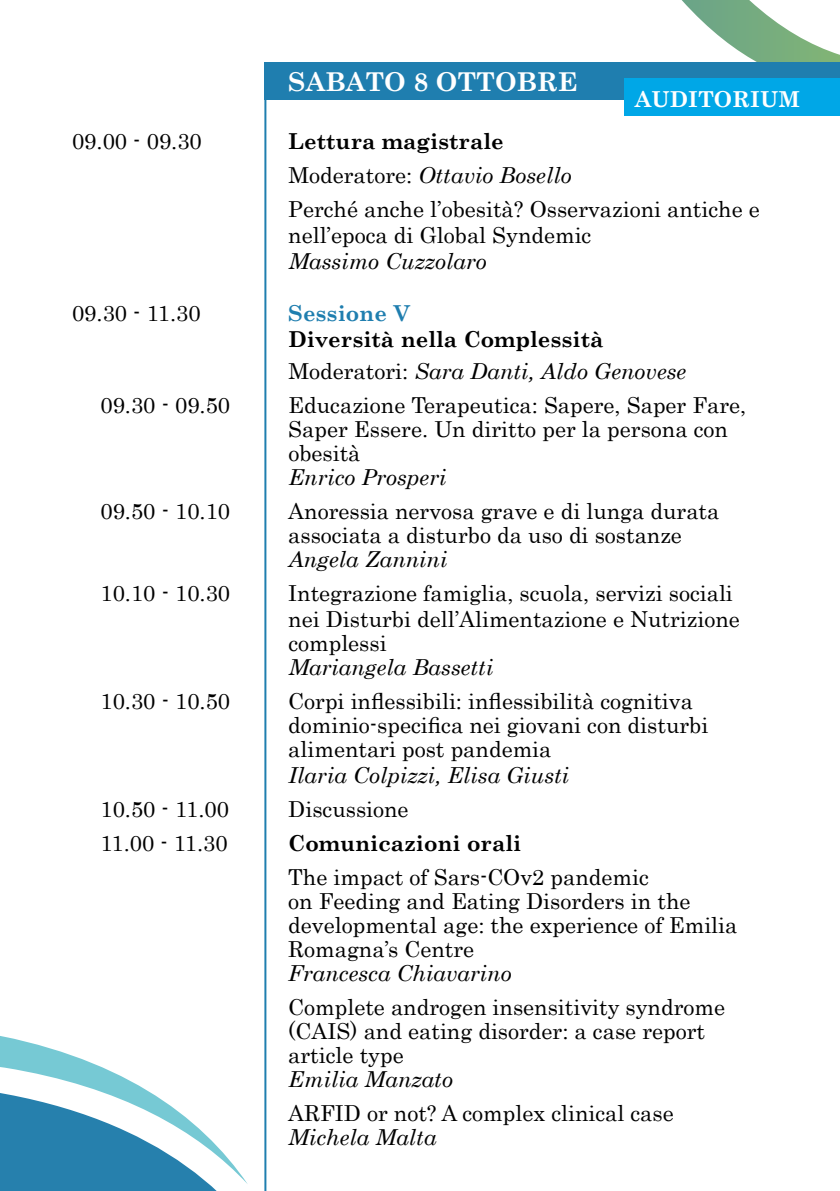
<style>
.page{position:relative;width:840px;height:1191px;background:#fff}
.page>*{position:absolute;margin:0;border:0;box-sizing:border-box;transform-origin:0 0}
.t1{font:700 26px "Century Schoolbook";color:#fff}
.t2{font:22px/24px "Century";color:#000}
.t3{font:italic 22px "Century Schoolbook";color:#000}
.t4{font:700 22px/34px "Century Schoolbook";color:#000}
.t5{font:22px "Century Schoolbook";color:#000}
.t6{font:700 22px "Century Schoolbook";color:#fff}
.t7{font:700 22px "Century Schoolbook";color:#1f7eaf}
.s1{font-family:"Century";font-weight:400}
.s2{font-weight:400}
.s3{font-weight:400;font-style:italic}
.s4{font-family:"Century Schoolbook"}
</style>
<div class="page">
<svg style="left:682px;top:0;width:157px;height:62px"></svg>
<svg style="left:0;top:637px;width:267px;height:554px"></svg>
<svg style="left:0;top:877px;width:248px;height:307px"></svg>
<div style="left:264px;top:62px;width:575px;height:38px;background:#1f7eaf"></div>
<div style="left:624px;top:78px;width:215px;height:38px;background:#00a7e7"></div>
<hr style="left:264px;top:82px;width:2px;height:1109px;background:#1f7eaf">
<p class="t1" style="left:288px;top:61px;width:291px">Sabato 8 ottobre</p>
<p class="t6" style="left:634px;top:82px;width:166px">auditorium</p>
<p class="t2" style="left:72px;top:127px;width:131px">09.00 - 09.30</p>
<p class="t4" style="left:288px;top:123px;width:285px">Lettura magistrale<br><span class="s1">Moderatore</span><span class="s2">:</span> <span class="s3">Ottavio Bosello</span></p>
<p class="t2" style="left:288px;top:194px;width:472px;line-height:26px">Perché anche l’obesità? Osservazioni antiche e nell’epoca di Global Syndemic</p>
<p class="t3" style="left:288px;top:244px;width:200px">Massimo Cuzzolaro</p>
<p class="t2" style="left:72px;top:299px;width:130px">09.30 - 11.30</p>
<p class="t7" style="left:288px;top:296px;width:123px">Sessione V</p>
<p class="t4" style="left:288px;top:322px;width:399px;line-height:32px">Diversità nella Complessità<br><span class="s1">Moderatori</span><span class="s2">:</span> <span class="s3">Sara Danti, Aldo Genovese</span></p>
<p class="t2" style="left:100px;top:391px;width:131px">09.30 - 09.50</p>
<p class="t2" style="left:288px;top:391px;width:459px">Educazione Terapeutica<span class="s4">:</span> Sapere, Saper Fare,<br>Saper Essere. Un diritto per la persona con obesità</p>
<p class="t3" style="left:288px;top:460px;width:160px">Enrico Prosperi</p>
<p class="t2" style="left:100px;top:497px;width:131px">09.50 - 10.10</p>
<p class="t2" style="left:288px;top:497px;width:432px">Anoressia nervosa grave e di lunga durata associata a disturbo da uso di sostanze</p>
<p class="t3" style="left:288px;top:542px;width:160px">Angela Zannini</p>
<p class="t2" style="left:100px;top:579px;width:131px">10.10 - 10.30</p>
<p class="t2" style="left:288px;top:578px;width:453px;line-height:26px">Integrazione famiglia, scuola, servizi sociali nei Disturbi dell’Alimentazione e Nutrizione</p>
<p class="t2" style="left:288px;top:629px;width:100px">complessi</p>
<p class="t3" style="left:288px;top:650px;width:206px">Mariangela Bassetti</p>
<p class="t2" style="left:100px;top:687px;width:131px">10.30 - 10.50</p>
<p class="t2" style="left:288px;top:687px;width:421px">Corpi inflessibili<span class="s4">:</span> inflessibilità cognitiva dominio-specifica nei giovani con disturbi alimentari post pandemia</p>
<p class="t3" style="left:288px;top:758px;width:282px">Ilaria Colpizzi, Elisa Giusti</p>
<p class="t2" style="left:100px;top:795px;width:130px">10.50 - 11.00</p>
<p class="t2" style="left:288px;top:795px;width:122px">Discussione</p>
<p class="t2" style="left:100px;top:829px;width:129px">11.00 - 11.30</p>
<p class="t4" style="left:288px;top:825px;width:234px">Comunicazioni orali</p>
<p class="t2" style="left:288px;top:863px;width:403px">The impact of Sars-COv2 pandemic<br>on Feeding and Eating Disorders in the</p>
<p class="t5" style="left:288px;top:906px;width:450px">developmental age: the experience of Emilia</p>
<p class="t2" style="left:288px;top:935px;width:187px">Romagna’s Centre</p>
<p class="t3" style="left:288px;top:956px;width:225px">Francesca Chiavarino</p>
<p class="t2" style="left:288px;top:993px;width:438px">Complete androgen insensitivity syndrome (CAIS) and eating disorder<span class="s4">:</span> a case report article type</p>
<p class="t3" style="left:288px;top:1062px;width:166px">Emilia Manzato</p>
<p class="t2" style="left:288px;top:1099px;width:386px">ARFID or not? A complex clinical case</p>
<p class="t3" style="left:288px;top:1120px;width:150px">Michela Malta</p>
</div>
